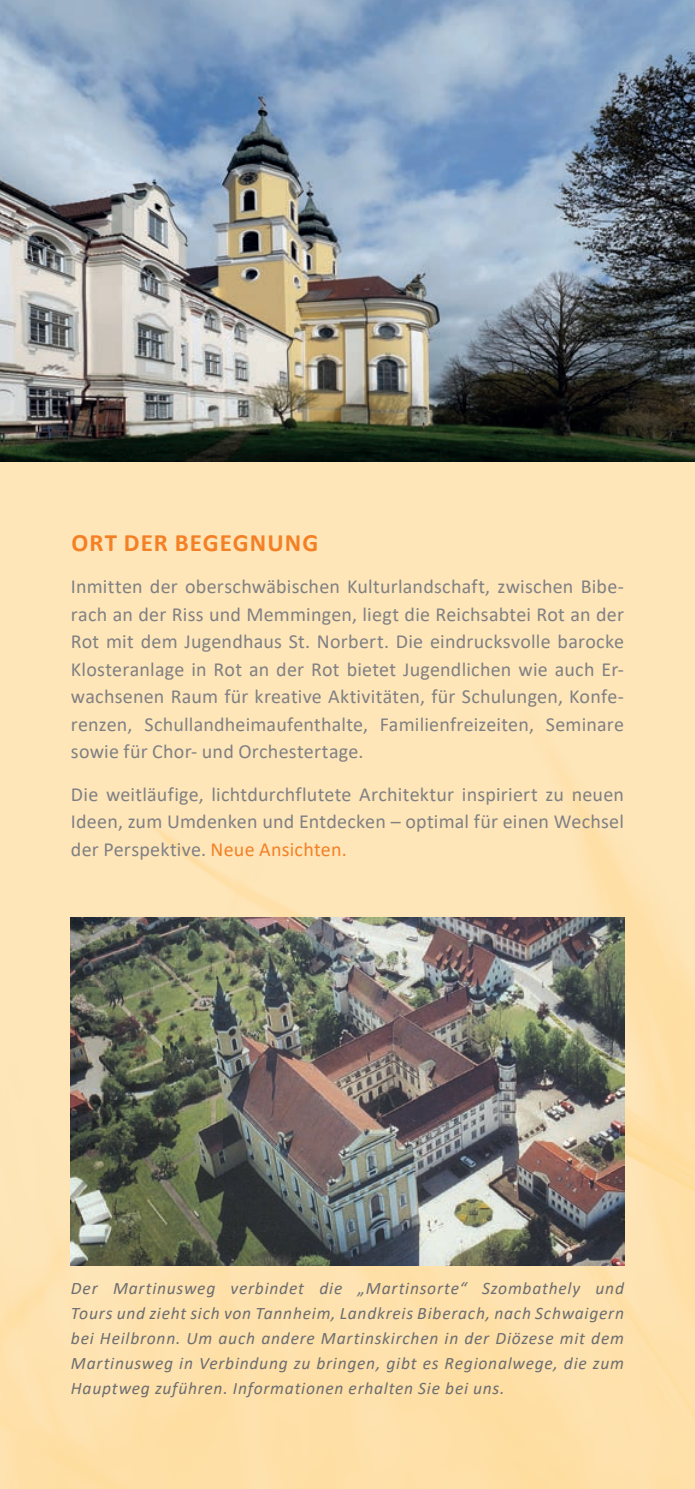
<style>
.page{position:relative;width:695px;height:1489px;background:#fff}
.page>*{position:absolute;margin:0;border:0;box-sizing:border-box;transform-origin:0 0}
.t1{font:700 25px "Calibri";letter-spacing:.045em;color:#f48026}
.t2{font:20px/27.5px "Calibri";letter-spacing:.01em;color:#808083;text-align:justify}
.t3{font:italic 17.5px/25px "Calibri";letter-spacing:.045em;color:#6c6d70;text-align:justify}
.s1{color:#f48026}
</style>
<div class="page">
<div style="left:0;top:0;width:694px;height:1488px;background:#fee6b9"></div>
<img style="left:0;top:768px;width:694px;height:720px">
<img style="left:0;top:0;width:695px;height:461px">
<img style="left:71px;top:917px;width:553px;height:348px">
<p class="t1" style="left:71px;top:524px;width:248px">ORT DER BEGEGNUNG</p>
<p class="t2" style="left:71px;top:572px;width:554px">Inmitten der oberschwäbischen Kulturlandschaft, zwischen Bibe&shy;rach an der Riss und Memmingen, liegt die Reichsabtei Rot an der Rot mit dem Jugendhaus St. Norbert. Die eindrucksvolle barocke Klosteranlage in Rot an der Rot bietet Jugendlichen wie auch Er&shy;wachsenen Raum für kreative Aktivitäten, für Schulungen, Konfe&shy;renzen, Schullandheimaufenthalte, Familienfreizeiten, Seminare sowie für Chor- und Orchestertage.</p>
<p class="t2" style="left:71px;top:779px;width:554px">Die weitläufige, lichtdurchflutete Architektur inspiriert zu neuen Ideen, zum Umdenken und Entdecken – optimal für einen Wechsel der Perspektive. <span class="s1">Neue Ansichten.</span></p>
<p class="t3" style="left:71px;top:1274px;width:554px">Der Martinusweg verbindet die „Martinsorte“ Szombathely und Tours und zieht sich von Tannheim, Landkreis Biberach, nach Schwaigern bei Heilbronn. Um auch andere Martinskirchen in der Diözese mit dem Martinusweg in Verbindung zu bringen, gibt es Regionalwege, die zum Hauptweg zuführen. Informationen erhalten Sie bei uns.</p>
</div>
